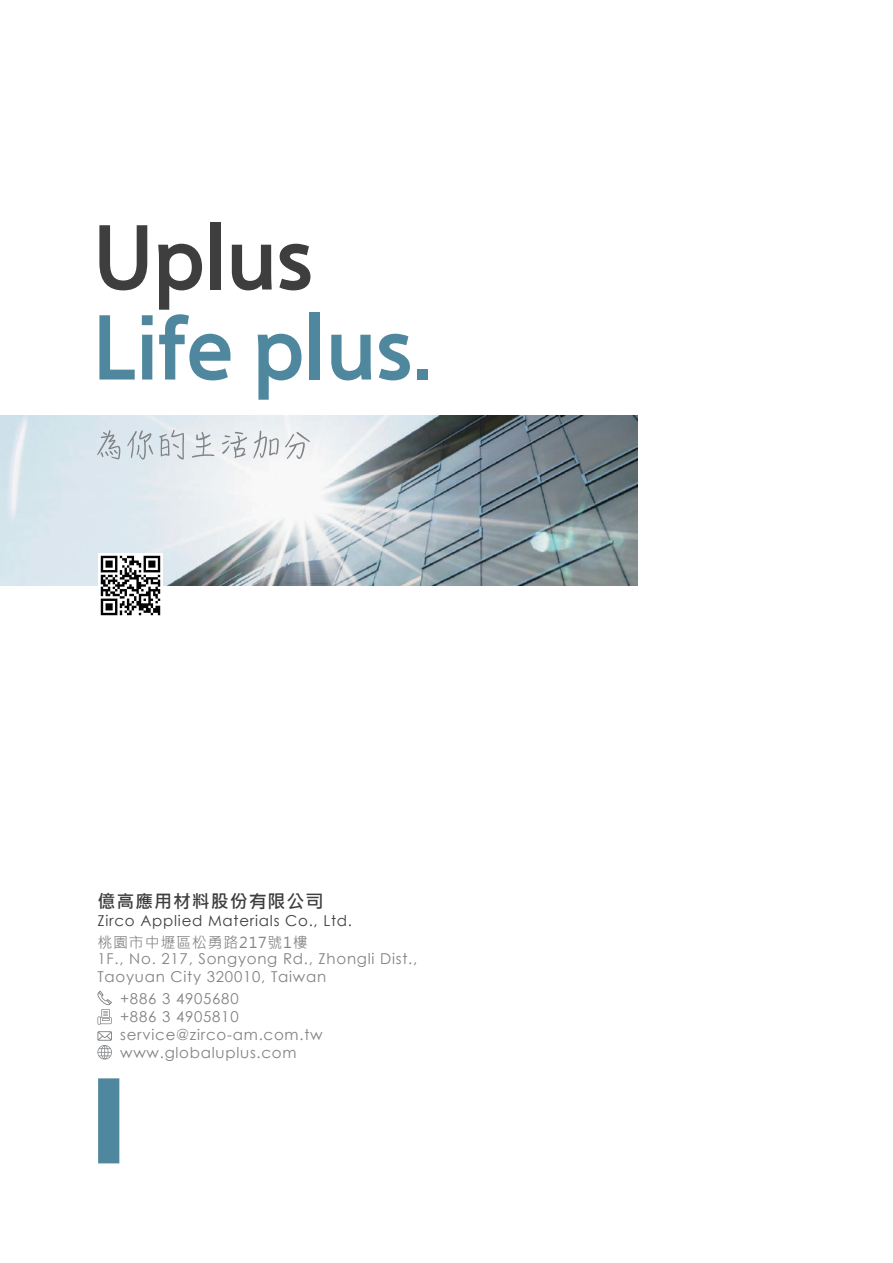
<style>
.page{position:relative;width:893px;height:1263px;background:#fff}
.page>*{position:absolute;margin:0;border:0;box-sizing:border-box;transform-origin:0 0}
.t1{font:90px "FZLTZH Pro GB1 4";color:rgb(60 123 147/.9)}
.t2{font:90px "FZLTZH Pro GB1 4";color:#3e3e3f}
.t3{font:700 18px "Microsoft Jheng Hei";letter-spacing:.05em;color:#3e3e3f}
.t4{font:15px/18px "Century Gothic";letter-spacing:.05em;color:#808285}
.t5{font:15px "Century Gothic";letter-spacing:.05em;color:#3e3e3f}
.t6{font:15px "Microsoft Jheng Hei";letter-spacing:.05em;color:#808285}
</style>
<div class="page">
<img style="left:0;top:415px;width:637px;height:170px">
<img style="left:99px;top:553px;width:64px;height:63px">
<div style="left:98px;top:1078px;width:21px;height:85px;background:#4f889e"></div>
<svg style="left:97px;top:430px;width:23px;height:29px"></svg>
<svg style="left:127px;top:430px;width:26px;height:30px"></svg>
<svg style="left:159px;top:430px;width:25px;height:29px"></svg>
<svg style="left:192px;top:432px;width:22px;height:26px"></svg>
<svg style="left:222px;top:432px;width:25px;height:26px"></svg>
<svg style="left:253px;top:431px;width:26px;height:27px"></svg>
<svg style="left:285px;top:432px;width:25px;height:27px"></svg>
<svg style="left:97px;top:1031px;width:15px;height:28px"></svg>
<svg style="left:97px;top:990px;width:15px;height:35px"></svg>
<h1 class="t2" style="left:93px;top:207px;width:222px">Uplus</h1>
<h1 class="t1" style="left:93px;top:297px;width:340px">Life plus.</h1>
<p class="t3" style="left:97px;top:890px;width:227px">億高應用材料股份有限公司</p>
<p class="t6" style="left:97px;top:933px;width:212px">桃園市中壢區松勇路217號1樓</p>
<p class="t5" style="left:97px;top:910px;width:256px">Zirco Applied Materials Co., Ltd.</p>
<p class="t4" style="left:97px;top:949px;width:321px">1F., No. 217, Songyong Rd., Zhongli Dist.,<br>Taoyuan City 320010, Taiwan</p>
<p class="t4" style="left:120px;top:989px;width:204px">+886 3 4905680<br>+886 3 4905810 service@zirco-am.com.tw www.globaluplus.com</p>
</div>
